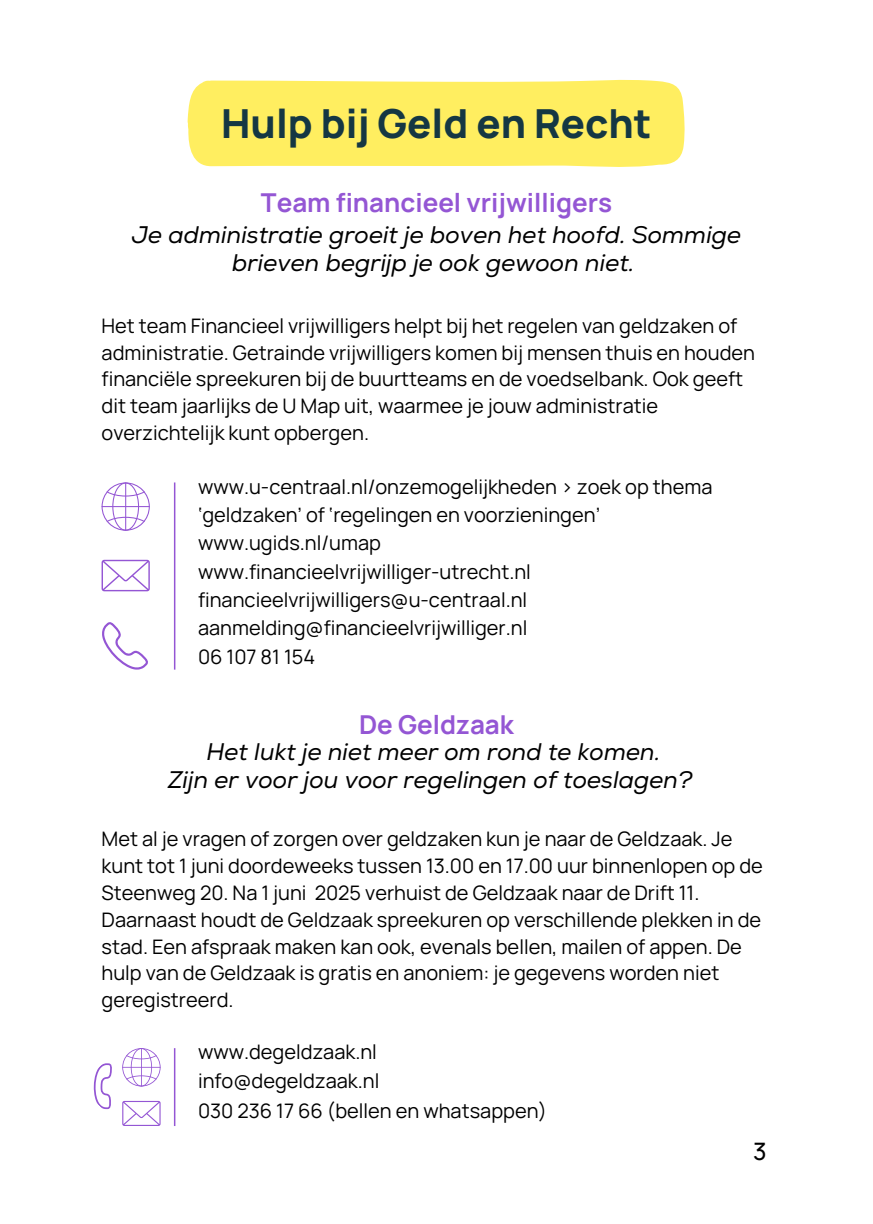
<style>
.page{position:relative;width:873px;height:1224px;background:#fff}
.page>*{position:absolute;margin:0;border:0;box-sizing:border-box;transform-origin:0 0}
.t1{font:800 40px "Manrope";color:#153743}
.t2{font:700 26px "Manrope";color:#9456d4}
.t3{font:italic 24px/28.4px "Nexa";color:#000;text-align:center}
.t4{font:500 24px "Manrope";color:#000}
.t5{font:20px/27px "Manrope";color:#000}
</style>
<div class="page">
<div style="left:188px;top:79px;width:497px;height:88px;background:#ffee60"></div>
<svg style="left:102px;top:622px;width:46px;height:48px"></svg>
<svg style="left:102px;top:560px;width:48px;height:31px"></svg>
<svg style="left:102px;top:482px;width:48px;height:48px"></svg>
<hr style="left:102px;top:506px;width:48px;height:1px;background:#9456d4">
<hr style="left:174px;top:482px;width:1px;height:188px;background:#9456d4">
<hr style="left:174px;top:1048px;width:1px;height:78px;background:#9456d4">
<svg style="left:93px;top:1048px;width:68px;height:78px"></svg>
<h2 class="t1" style="left:221px;top:96px;width:432px">Hulp bij Geld en Recht</h2>
<h1 class="t2" style="left:261px;top:184px;width:353px">Team financieel vrijwilligers</h1>
<h3 class="t3" style="left:132px;top:221px;width:611px">Je administratie groeit je boven het hoofd. Sommige brieven begrijp je ook gewoon niet.</h3>
<p class="t5" style="left:102px;top:311px;width:655px">Het team Financieel vrijwilligers helpt bij het regelen van geldzaken of administratie. Getrainde vrijwilligers komen bij mensen thuis en houden financiële spreekuren bij de buurtteams en de voedselbank. Ook geeft dit team jaarlijks de U Map uit, waarmee je jouw administratie overzichtelijk kunt opbergen.</p>
<p class="t5" style="left:198px;top:472px;width:516px">www.u-centraal.nl/onzemogelijkheden &gt; zoek op thema</p>
<p class="t5" style="left:198px;top:501px;width:404px">‘geldzaken’ of ‘regelingen en voorzieningen’</p>
<p class="t5" style="left:198px;top:529px;width:184px">www.ugids.nl/umap</p>
<p class="t5" style="left:198px;top:557px;width:334px">www.financieelvrijwilliger-utrecht.nl</p>
<p class="t5" style="left:198px;top:586px;width:331px">financieelvrijwilligers@u-centraal.nl</p>
<p class="t5" style="left:198px;top:614px;width:331px">aanmelding@financieelvrijwilliger.nl</p>
<p class="t5" style="left:198px;top:642px;width:119px">06 107 81 154</p>
<p class="t2" style="left:359px;top:706px;width:156px">De Geldzaak</p>
<p class="t3" style="left:168px;top:738px;width:526px">Het lukt je niet meer om rond te komen.<br>Zijn er voor jou voor regelingen of toeslagen?</p>
<p class="t5" style="left:102px;top:825px;width:663px">Met al je vragen of zorgen over geldzaken kun je naar de Geldzaak. Je kunt tot 1 juni doordeweeks tussen 13.00 en 17.00 uur binnenlopen op de Steenweg 20. Na 1 juni 2025 verhuist de Geldzaak naar de Drift 11.<br>Daarnaast houdt de Geldzaak spreekuren op verschillende plekken in de stad. Een afspraak maken kan ook, evenals bellen, mailen of appen. De hulp van de Geldzaak is gratis en anoniem: je gegevens worden niet geregistreerd.</p>
<h2 class="t5" style="left:198px;top:1037px;width:180px">www.degeldzaak.nl</h2>
<p class="t5" style="left:198px;top:1067px;width:183px">info@degeldzaak.nl</p>
<h3 class="t5" style="left:198px;top:1097px;width:351px">030 236 17 66 (bellen en whatsappen)</h3>
<p class="t4" style="left:753px;top:1135px;width:15px">3</p>
</div>
